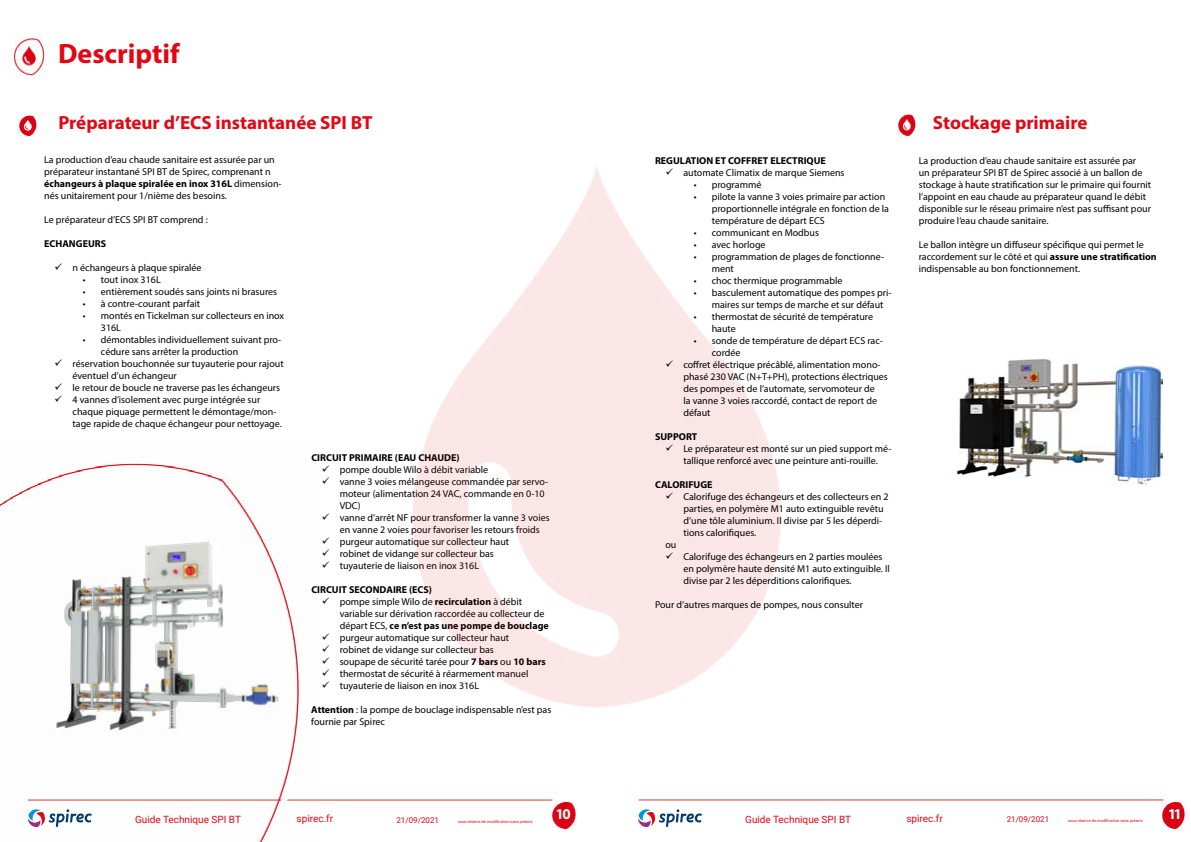
<style>
.page{position:relative;width:1191px;height:842px;background:#fff}
.page>*{position:absolute;margin:0;border:0;box-sizing:border-box;transform-origin:0 0}
.t1{font:700 28px "Myriad Pro";color:#e30613}
.t2{font:700 19px "Myriad Pro";color:#e30613}
.t3{font:700 15px "Myriad Pro";color:#fff}
.t4{font:10px/12px "Myriad Pro";color:#000}
.t5{font:700 10px "Myriad Pro";color:#000}
.t6{font:10px "Roboto";color:#e30613}
.t7{font:8px "Roboto";color:#e30613}
.t8{font:4px "Roboto";color:#e30613}
.s1{font-weight:700}
</style>
<div class="page">
<svg style="left:638px;top:809px;width:64px;height:18px"></svg>
<hr style="left:639px;top:799px;width:524px;height:1px;background:#d83832">
<img style="left:553px;top:802px;width:22px;height:26px">
<img style="left:1162px;top:802px;width:22px;height:26px">
<hr style="left:28px;top:799px;width:524px;height:1px;background:#d83832">
<img style="left:0;top:463px;width:318px;height:379px">
<img style="left:44px;top:532px;width:241px;height:213px">
<img style="left:13px;top:36px;width:32px;height:40px">
<img style="left:17px;top:115px;width:20px;height:22px">
<svg style="left:265px;top:792px;width:26px;height:50px"></svg>
<img style="left:896px;top:115px;width:20px;height:21px">
<img style="left:952px;top:359px;width:210px;height:126px">
<svg style="left:666px;top:360px;width:7px;height:7px"></svg>
<svg style="left:666px;top:444px;width:7px;height:7px"></svg>
<svg style="left:666px;top:492px;width:7px;height:7px"></svg>
<svg style="left:666px;top:552px;width:7px;height:7px"></svg>
<h1 class="t1" style="left:58px;top:36px;width:123px">Descriptif</h1>
<h2 class="t2" style="left:58px;top:110px;width:315px">Préparateur d’ECS instantanée SPI BT</h2>
<p class="t4" style="left:44px;top:154px;width:239px">La production d’eau chaude sanitaire est assurée par un préparateur instantané SPI BT de Spirec, comprenant n <span class="s1">échangeurs à plaque spiralée en inox 316L</span> dimension&shy;nés unitairement pour 1/nième des besoins.</p>
<p class="t4" style="left:44px;top:214px;width:165px">Le préparateur d’ECS SPI BT comprend :</p>
<p class="t5" style="left:44px;top:238px;width:63px">ECHANGEURS</p>
<p class="t4" style="left:73px;top:262px;width:131px">n échangeurs à plaque spiralée</p>
<p class="t4" style="left:83px;top:274px;width:79px">• tout inox 316L</p>
<p class="t4" style="left:83px;top:286px;width:196px">• entièrement soudés sans joints ni brasures</p>
<p class="t4" style="left:83px;top:298px;width:119px">• à contre-courant parfait</p>
<p class="t4" style="left:101px;top:310px;width:185px;text-indent:-18px">• montés en Tickelman sur collecteurs en inox<br>316L</p>
<p class="t4" style="left:83px;top:334px;width:200px">• démontables individuellement suivant pro-</p>
<p class="t4" style="left:101px;top:346px;width:139px">cédure sans arrêter la production</p>
<p class="t4" style="left:73px;top:358px;width:213px">réservation bouchonnée sur tuyauterie pour rajout</p>
<p class="t4" style="left:73px;top:370px;width:106px">éventuel d’un échangeur</p>
<p class="t4" style="left:73px;top:382px;width:209px">le retour de boucle ne traverse pas les échangeurs</p>
<p class="t4" style="left:73px;top:394px;width:189px">4 vannes d’isolement avec purge intégrée sur</p>
<p class="t4" style="left:73px;top:406px;width:205px">chaque piquage permettent le démontage/mon-</p>
<p class="t4" style="left:73px;top:418px;width:211px">tage rapide de chaque échangeur pour nettoyage.</p>
<p class="t5" style="left:311px;top:451px;width:150px">CIRCUIT PRIMAIRE (EAU CHAUDE)</p>
<p class="t4" style="left:340px;top:464px;width:211px">pompe double Wilo à débit variable<br>vanne 3 voies mélangeuse commandée par servo&shy;moteur (alimentation 24 VAC, commande en 0-10<br>VDC)<br>vanne d’arrêt NF pour transformer la vanne 3 voies en vanne 2 voies pour favoriser les retours froids purgeur automatique sur collecteur haut<br>robinet de vidange sur collecteur bas<br>tuyauterie de liaison en inox 316L</p>
<p class="t4" style="left:340px;top:584px;width:211px;text-indent:-28px"><span class="s1">CIRCUIT SECONDAIRE (ECS)<br></span>pompe simple Wilo de <span class="s1">recirculation</span> à débit variable sur dérivation raccordée au collecteur de départ ECS, <span class="s1">ce n’est pas une pompe de bouclage </span>purgeur automatique sur collecteur haut<br>robinet de vidange sur collecteur bas<br>soupape de sécurité tarée pour <span class="s1">7 bars</span> ou <span class="s1">10 bars </span>thermostat de sécurité à réarmement manuel tuyauterie de liaison en inox 316L</p>
<p class="t4" style="left:311px;top:704px;width:241px"><span class="s1">Attention</span> : la pompe de bouclage indispensable n’est pas fournie par Spirec</p>
<p class="t5" style="left:655px;top:154px;width:172px">REGULATION ET COFFRET ELECTRIQUE</p>
<p class="t4" style="left:683px;top:167px;width:163px">automate Climatix de marque Siemens</p>
<p class="t4" style="left:693px;top:179px;width:69px">• programmé</p>
<p class="t4" style="left:711px;top:191px;width:179px;text-indent:-18px">• pilote la vanne 3 voies primaire par action proportionnelle intégrale en fonction de la température de départ ECS</p>
<p class="t4" style="left:693px;top:227px;width:127px">• communicant en Modbus</p>
<p class="t4" style="left:693px;top:239px;width:73px">• avec horloge</p>
<p class="t4" style="left:711px;top:251px;width:174px;text-indent:-18px">• programmation de plages de fonctionne&shy;ment</p>
<p class="t4" style="left:693px;top:275px;width:150px">• choc thermique programmable</p>
<p class="t4" style="left:711px;top:287px;width:181px;text-indent:-18px">• basculement automatique des pompes pri&shy;maires sur temps de marche et sur défaut</p>
<p class="t4" style="left:711px;top:311px;width:163px;text-indent:-18px">• thermostat de sécurité de température haute</p>
<p class="t4" style="left:693px;top:335px;width:191px">• sonde de température de départ ECS rac-</p>
<p class="t4" style="left:711px;top:347px;width:30px">cordée</p>
<p class="t4" style="left:683px;top:359px;width:199px">coffret électrique précâblé, alimentation mono-</p>
<p class="t4" style="left:683px;top:371px;width:206px">phasé 230 VAC (N+T+PH), protections électriques</p>
<p class="t4" style="left:683px;top:383px;width:193px">des pompes et de l’automate, servomoteur de</p>
<p class="t4" style="left:683px;top:395px;width:195px">la vanne 3 voies raccordé, contact de report de</p>
<p class="t4" style="left:683px;top:407px;width:29px">défaut</p>
<p class="t5" style="left:655px;top:430px;width:44px">SUPPORT</p>
<p class="t4" style="left:683px;top:443px;width:210px">Le préparateur est monté sur un pied support mé&shy;tallique renforcé avec une peinture anti-rouille.</p>
<p class="t5" style="left:655px;top:478px;width:59px">CALORIFUGE</p>
<p class="t4" style="left:683px;top:491px;width:207px">Calorifuge des échangeurs et des collecteurs en 2 parties, en polymère M1 auto extinguible revêtu d’une tôle aluminium. Il divise par 5 les déperdi&shy;tions calorifiques.</p>
<p class="t4" style="left:665px;top:539px;width:12px">ou</p>
<p class="t4" style="left:683px;top:551px;width:208px">Calorifuge des échangeurs en 2 parties moulées en polymère haute densité M1 auto extinguible. Il divise par 2 les déperditions calorifiques.</p>
<p class="t4" style="left:655px;top:599px;width:209px">Pour d’autres marques de pompes, nous consulter</p>
<h2 class="t2" style="left:933px;top:110px;width:156px">Stockage primaire</h2>
<p class="t4" style="left:918px;top:155px;width:234px">La production d’eau chaude sanitaire est assurée par<br>un préparateur SPI BT de Spirec associé à un ballon de stockage à haute stratification sur le primaire qui fournit l’appoint en eau chaude au préparateur quand le débit disponible sur le réseau primaire n’est pas suffisant pour produire l’eau chaude sanitaire.</p>
<p class="t4" style="left:918px;top:239px;width:239px">Le ballon intègre un diffuseur spécifique qui permet le raccordement sur le côté et qui <span class="s1">assure une stratification </span>indispensable au bon fonctionnement.</p>
<h3 class="t3" style="left:557px;top:804px;width:16px">10</h3>
<h3 class="t3" style="left:1169px;top:804px;width:13px">11</h3>
<p class="t6" style="left:906px;top:811px;width:38px">spirec.fr</p>
<p class="t6" style="left:135px;top:812px;width:107px">Guide Technique SPI BT</p>
<p class="t6" style="left:297px;top:812px;width:38px">spirec.fr</p>
<p class="t7" style="left:396px;top:814px;width:44px">21/09/2021</p>
<p class="t8" style="left:458px;top:818px;width:76px">sous réserve de modification sans préavis</p>
<p class="t6" style="left:745px;top:812px;width:107px">Guide Technique SPI BT</p>
<p class="t7" style="left:1006px;top:814px;width:44px">21/09/2021</p>
<p class="t8" style="left:1068px;top:818px;width:76px">sous réserve de modification sans préavis</p>
</div>
